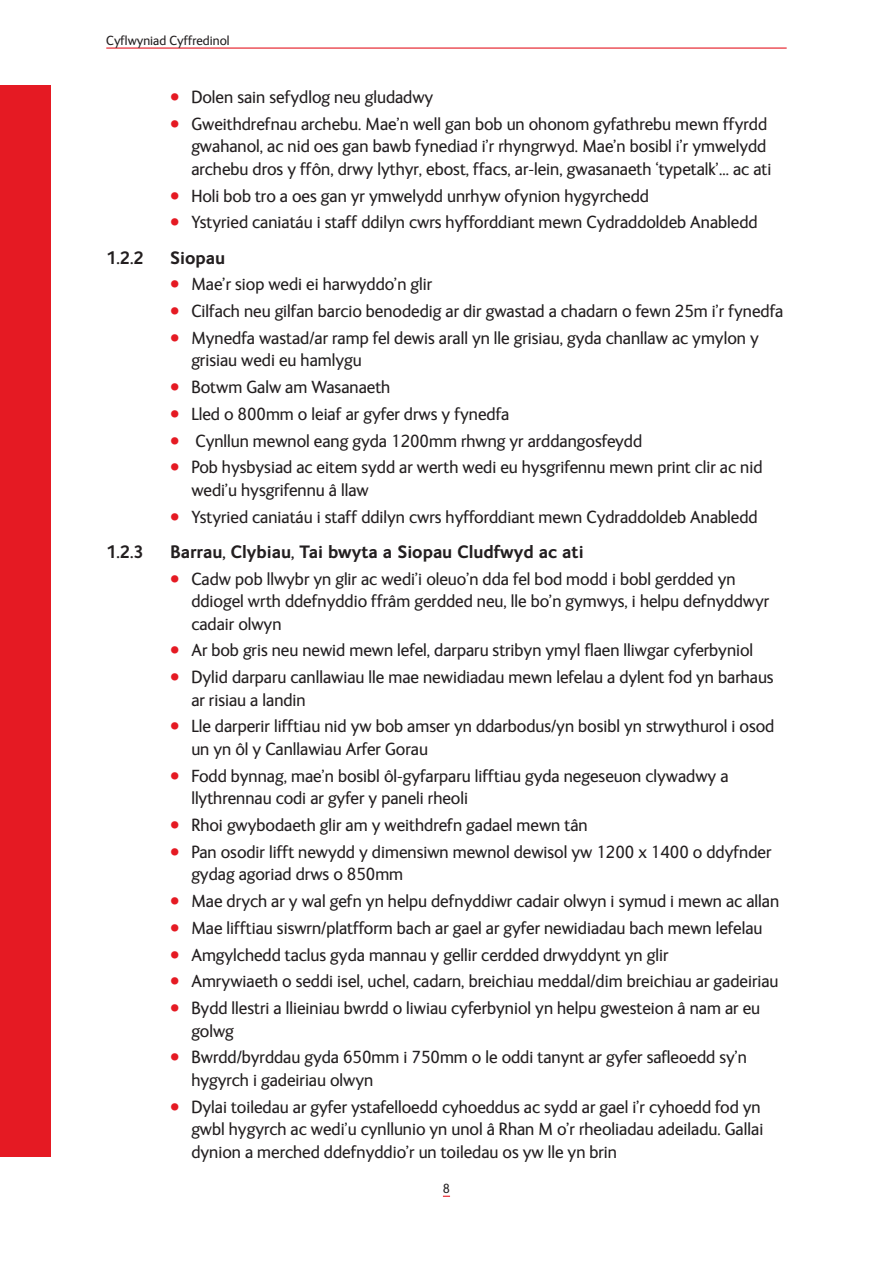
<style>
.page{position:relative;width:893px;height:1263px;background:#fff}
.page>*{position:absolute;margin:0;border:0;box-sizing:border-box;transform-origin:0 0}
.Body_Copy{font:18px/22.5px "FS Ingrid";color:#231f20}
.Sub_Heading{font:700 18px "FS Ingrid";color:#231f20}
.t1{font:13.5px "FS Ingrid";color:#231f20}
.s1{font-size:23.25px;color:#e51a23}
</style>
<div class="page">
<div style="left:0;top:85px;width:51px;height:1072px;background:#e51a23"></div>
<hr style="left:106px;top:48px;width:681px;height:1px;background:#e51a23">
<p class="t1" style="left:106px;top:33px;width:125px">Cyflwyniad Cyffredinol</p>
<p class="Body_Copy" style="left:170px;top:86px;width:265px"><span class="s1">•</span> Dolen sain sefydlog neu gludadwy</p>
<p class="Body_Copy" style="left:191px;top:113px;width:582px;text-indent:-21px"><span class="s1">•</span> Gweithdrefnau archebu. Mae’n well gan bob un ohonom gyfathrebu mewn ffyrdd gwahanol, ac nid oes gan bawb fynediad i’r rhyngrwyd. Mae’n bosibl i’r ymwelydd archebu dros y ffôn, drwy lythyr, ebost, ffacs, ar-lein, gwasanaeth ‘typetalk’... ac ati</p>
<p class="Body_Copy" style="left:170px;top:185px;width:480px"><span class="s1">•</span> Holi bob tro a oes gan yr ymwelydd unrhyw ofynion hygyrchedd</p>
<p class="Body_Copy" style="left:170px;top:211px;width:589px"><span class="s1">•</span> Ystyried caniatáu i staff ddilyn cwrs hyfforddiant mewn Cydraddoldeb Anabledd</p>
<p class="Sub_Heading" style="left:106px;top:247px;width:39px">1.2.2</p>
<p class="Sub_Heading" style="left:170px;top:247px;width:57px">Siopau</p>
<p class="Body_Copy" style="left:170px;top:273px;width:264px"><span class="s1">•</span> Mae’r siop wedi ei harwyddo’n glir</p>
<p class="Body_Copy" style="left:170px;top:300px;width:615px"><span class="s1">•</span> Cilfach neu gilfan barcio benodedig ar dir gwastad a chadarn o fewn 25m i’r fynedfa</p>
<p class="Body_Copy" style="left:191px;top:327px;width:569px;text-indent:-21px"><span class="s1">•</span> Mynedfa wastad/ar ramp fel dewis arall yn lle grisiau, gyda chanllaw ac ymylon y grisiau wedi eu hamlygu</p>
<p class="Body_Copy" style="left:170px;top:376px;width:222px"><span class="s1">•</span> Botwm Galw am Wasanaeth</p>
<p class="Body_Copy" style="left:170px;top:403px;width:341px"><span class="s1">•</span> Lled o 800mm o leiaf ar gyfer drws y fynedfa</p>
<p class="Body_Copy" style="left:170px;top:430px;width:474px"><span class="s1">•</span> Cynllun mewnol eang gyda 1200mm rhwng yr arddangosfeydd</p>
<p class="Body_Copy" style="left:191px;top:456px;width:573px;text-indent:-21px"><span class="s1">•</span> Pob hysbysiad ac eitem sydd ar werth wedi eu hysgrifennu mewn print clir ac nid wedi’u hysgrifennu â llaw</p>
<p class="Body_Copy" style="left:170px;top:506px;width:589px"><span class="s1">•</span> Ystyried caniatáu i staff ddilyn cwrs hyfforddiant mewn Cydraddoldeb Anabledd</p>
<p class="Sub_Heading" style="left:106px;top:542px;width:39px">1.2.3</p>
<p class="Sub_Heading" style="left:170px;top:542px;width:415px">Barrau, Clybiau, Tai bwyta a Siopau Cludfwyd ac ati</p>
<p class="Body_Copy" style="left:191px;top:568px;width:579px;text-indent:-21px"><span class="s1">•</span> Cadw pob llwybr yn glir ac wedi’i oleuo’n dda fel bod modd i bobl gerdded yn ddiogel wrth ddefnyddio ffrâm gerdded neu, lle bo’n gymwys, i helpu defnyddwyr cadair olwyn</p>
<p class="Body_Copy" style="left:170px;top:639px;width:585px"><span class="s1">•</span> Ar bob gris neu newid mewn lefel, darparu stribyn ymyl flaen lliwgar cyferbyniol</p>
<p class="Body_Copy" style="left:191px;top:666px;width:584px;text-indent:-21px"><span class="s1">•</span> Dylid darparu canllawiau lle mae newidiadau mewn lefelau a dylent fod yn barhaus ar risiau a landin</p>
<p class="Body_Copy" style="left:191px;top:715px;width:584px;text-indent:-21px"><span class="s1">•</span> Lle darperir lifftiau nid yw bob amser yn ddarbodus/yn bosibl yn strwythurol i osod un yn ôl y Canllawiau Arfer Gorau</p>
<p class="Body_Copy" style="left:191px;top:765px;width:539px;text-indent:-21px"><span class="s1">•</span> Fodd bynnag, mae’n bosibl ôl-gyfarparu lifftiau gyda negeseuon clywadwy a llythrennau codi ar gyfer y paneli rheoli</p>
<p class="Body_Copy" style="left:170px;top:814px;width:419px"><span class="s1">•</span> Rhoi gwybodaeth glir am y weithdrefn gadael mewn tân</p>
<p class="Body_Copy" style="left:191px;top:841px;width:582px;text-indent:-21px"><span class="s1">•</span> Pan osodir lifft newydd y dimensiwn mewnol dewisol yw 1200 x 1400 o ddyfnder gydag agoriad drws o 850mm</p>
<p class="Body_Copy" style="left:170px;top:890px;width:611px"><span class="s1">•</span> Mae drych ar y wal gefn yn helpu defnyddiwr cadair olwyn i symud i mewn ac allan</p>
<p class="Body_Copy" style="left:170px;top:917px;width:594px"><span class="s1">•</span> Mae lifftiau siswrn/platfform bach ar gael ar gyfer newidiadau bach mewn lefelau</p>
<p class="Body_Copy" style="left:170px;top:943px;width:500px"><span class="s1">•</span> Amgylchedd taclus gyda mannau y gellir cerdded drwyddynt yn glir</p>
<p class="Body_Copy" style="left:170px;top:970px;width:610px"><span class="s1">•</span> Amrywiaeth o seddi isel, uchel, cadarn, breichiau meddal/dim breichiau ar gadeiriau</p>
<p class="Body_Copy" style="left:191px;top:997px;width:570px;text-indent:-21px"><span class="s1">•</span> Bydd llestri a llieiniau bwrdd o liwiau cyferbyniol yn helpu gwesteion â nam ar eu golwg</p>
<p class="Body_Copy" style="left:191px;top:1046px;width:557px;text-indent:-21px"><span class="s1">•</span> Bwrdd/byrddau gyda 650mm i 750mm o le oddi tanynt ar gyfer safleoedd sy’n hygyrch i gadeiriau olwyn</p>
<p class="Body_Copy" style="left:191px;top:1095px;width:573px;text-indent:-21px"><span class="s1">•</span> Dylai toiledau ar gyfer ystafelloedd cyhoeddus ac sydd ar gael i’r cyhoedd fod yn gwbl hygyrch ac wedi’u cynllunio yn unol â Rhan M o’r rheoliadau adeiladu. Gallai dynion a merched ddefnyddio’r un toiledau os yw lle yn brin</p>
<p class="t1" style="left:443px;top:1181px;width:9px">8</p>
</div>
